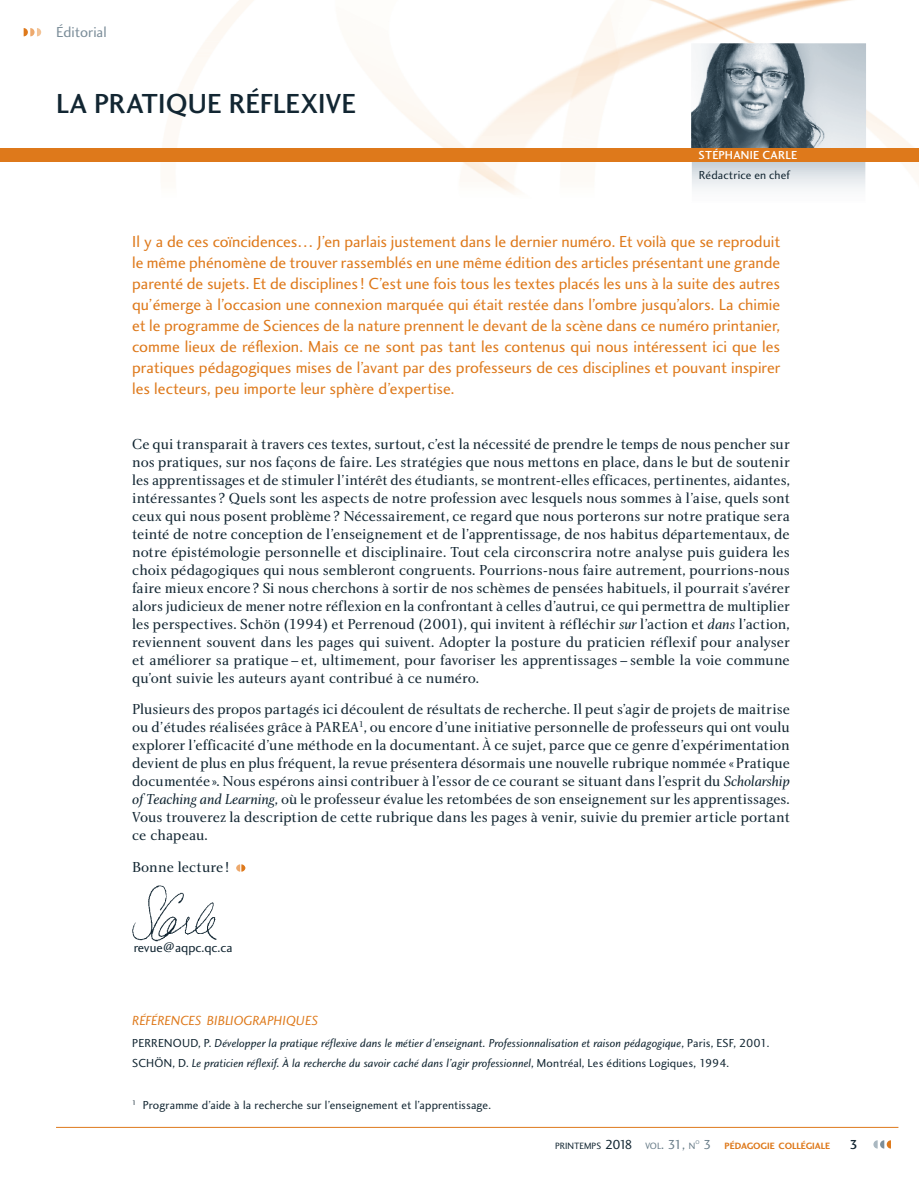
<style>
.page{position:relative;width:919px;height:1187px;background:#fff}
.page>*{position:absolute;margin:0;border:0;box-sizing:border-box;transform-origin:0 0}
.t1{font:28.5px "Charlotte Sans Medium Plain";color:#122632}
.t2{font:16.5px/21px "Charlotte Sans Book Plain";color:#de791b;text-align:justify}
.t3{font:15px/18px "Charlotte Book Plain";letter-spacing:-.005em;color:#122632;text-align:justify}
.t4{font:15px "Charlotte Sans Book Plain";color:#7c8e9a}
.t5{font:13.65px "Charlotte Sans Book Italic Plain";letter-spacing:-.005em;color:#de791b}
.t6{font:13.5px "Charlotte Sans Book Plain";color:#122632}
.t7{font:13.5px "Charlotte Sans Medium Plain";color:#122632}
.t8{font:12px/20.2px "Charlotte Sans Book Italic Plain";color:#122632}
.t9{font:12px "Charlotte Sans Book Plain";letter-spacing:.01em;color:#122632}
.t10{font:12px "Charlotte Sans Medium Plain";letter-spacing:.02em;color:#fff}
.t11{font:9.45px "Charlotte Sans Book Plain";color:#122632}
.t12{font:9.45px "Charlotte Sans Bold Plain";color:#de791b}
.t13{font:5.55px "Charlotte Sans Book Plain";color:#687c88}
.s1{font-family:"Charlotte Book Italic Plain"}
.s2{font-family:"Charlotte Sans Book Plain"}
.s3{font-size:13.5px}
.s4{color:#687c88}
.s5{font-size:13.5px;color:#687c88}
.s6{font-family:"Charlotte Sans Book Plain";font-size:13.5px;color:#687c88}
</style>
<div class="page">
<img style="left:0;top:0;width:919px;height:194px">
<img style="left:132px;top:885px;width:85px;height:57px">
<hr style="left:56px;top:1126px;width:842px;height:1px;background:#de791b">
<img style="left:691px;top:43px;width:175px;height:106px">
<div style="left:691px;top:161px;width:175px;height:41px;background:linear-gradient(to bottom,#cad3da,#fff)"></div>
<div style="left:691px;top:161px;width:175px;height:41px;border:1px solid #fff"></div>
<svg style="left:24px;top:28px;width:17px;height:8px"></svg>
<svg style="left:873px;top:1140px;width:18px;height:8px"></svg>
<svg style="left:236px;top:864px;width:9px;height:7px"></svg>
<div style="left:0;top:149px;width:919px;height:13px;background:#de791b"></div>
<p class="t4" style="left:56px;top:23px;width:52px">Éditorial</p>
<h1 class="t1" style="left:56px;top:87px;width:301px">LA PRATIQUE RÉFLEXIVE</h1>
<p class="t10" style="left:699px;top:148px;width:100px">STÉPHANIE CARLE</p>
<p class="t9" style="left:699px;top:167px;width:93px">Rédactrice en chef</p>
<p class="t2" style="left:132px;top:230px;width:650px">Il y a de ces coïncidences… J’en parlais justement dans le dernier numéro. Et voilà que se reproduit le même phénomène de trouver rassemblés en une même édition des articles présentant une grande parenté de sujets. Et de disciplines ! C’est une fois tous les textes placés les uns à la suite des autres qu’émerge à l’occasion une connexion marquée qui était restée dans l’ombre jusqu’alors. La chimie et le programme de Sciences de la nature prennent le devant de la scène dans ce numéro printanier, comme lieux de réflexion. Mais ce ne sont pas tant les contenus qui nous intéressent ici que les pratiques pédagogiques mises de l’avant par des professeurs de ces disciplines et pouvant inspirer les lecteurs, peu importe leur sphère d’expertise.</p>
<p class="t3" style="left:132px;top:434px;width:659px">Ce qui transparait à travers ces textes, surtout, c’est la nécessité de prendre le temps de nous pencher sur nos pratiques, sur nos façons de faire. Les stratégies que nous mettons en place, dans le but de soutenir les apprentissages et de stimuler l’intérêt des étudiants, se montrent-elles efficaces, pertinentes, aidantes, intéressantes ? Quels sont les aspects de notre profession avec lesquels nous sommes à l’aise, quels sont ceux qui nous posent problème ? Nécessairement, ce regard que nous porterons sur notre pratique sera teinté de notre conception de l’enseignement et de l’apprentissage, de nos habitus départementaux, de notre épistémologie personnelle et disciplinaire. Tout cela circonscrira notre analyse puis guidera les choix pédagogiques qui nous sembleront congruents. Pourrions-nous faire autrement, pourrions-nous faire mieux encore ? Si nous cherchons à sortir de nos schèmes de pensées habituels, il pourrait s’avérer alors judicieux de mener notre réflexion en la confrontant à celles d’autrui, ce qui permettra de multiplier les perspectives. Schön (1994) et Perrenoud (2001), qui invitent à réfléchir <span class="s1">sur</span> l’action et <span class="s1">dans</span> l’action, reviennent souvent dans les pages qui suivent. Adopter la posture du praticien réflexif pour analyser et améliorer sa pratique–et, ultimement, pour favoriser les apprentissages–semble la voie commune qu’ont suivie les auteurs ayant contribué à ce numéro.</p>
<p class="t3" style="left:132px;top:699px;width:659px">Plusieurs des propos partagés ici découlent de résultats de recherche. Il peut s’agir de projets de maitrise ou d’études réalisées grâce à PAREA<sup>1</sup>, ou encore d’une initiative personnelle de professeurs qui ont voulu explorer l’efficacité d’une méthode en la documentant. À ce sujet, parce que ce genre d’expérimentation devient de plus en plus fréquent, la revue présentera désormais une nouvelle rubrique nommée «Pratique documentée». Nous espérons ainsi contribuer à l’essor de ce courant se situant dans l’esprit du <span class="s1">Scholarship of Teaching and Learning</span>, où le professeur évalue les retombées de son enseignement sur les apprentissages.<br>Vous trouverez la description de cette rubrique dans les pages à venir, suivie du premier article portant ce chapeau.</p>
<p class="t3" style="left:132px;top:857px;width:98px">Bonne lecture !</p>
<p class="t6" style="left:134px;top:939px;width:100px">revue@aqpc.qc.ca</p>
<p class="t5" style="left:132px;top:1011px;width:188px">RÉFÉRENCES BIBLIOGRAPHIQUES</p>
<p class="t8" style="left:132px;top:1032px;width:639px"><span class="s2">PERRENOUD, P.</span> Développer la pratique réflexive dans le métier d’enseignant. Professionnalisation et raison pédagogique<span class="s2">, Paris, ESF, 2001.<br>SCHÖN, D.</span> Le praticien réflexif. À la recherche du savoir caché dans l’agir professionnel<span class="s2">, Montréal, Les éditions Logiques, 1994.</span></p>
<p class="t9" style="left:132px;top:1097px;width:360px"><sup>1</sup> Programme d’aide à la recherche sur l’enseignement et l’apprentissage.</p>
<p class="t11" style="left:555px;top:1139px;width:142px">PRINTEMPS <span class="s3">2018</span> <span class="s4">VOL</span><span class="s5">. 31,</span> <span class="s4">N</span></p>
<p class="t13" style="left:695px;top:1138px;width:6px">O</p>
<p class="t12" style="left:703px;top:1139px;width:128px"><span class="s6">3</span> PÉDAGOGIE COLLÉGIALE</p>
<p class="t7" style="left:850px;top:1135px;width:10px">3</p>
</div>
